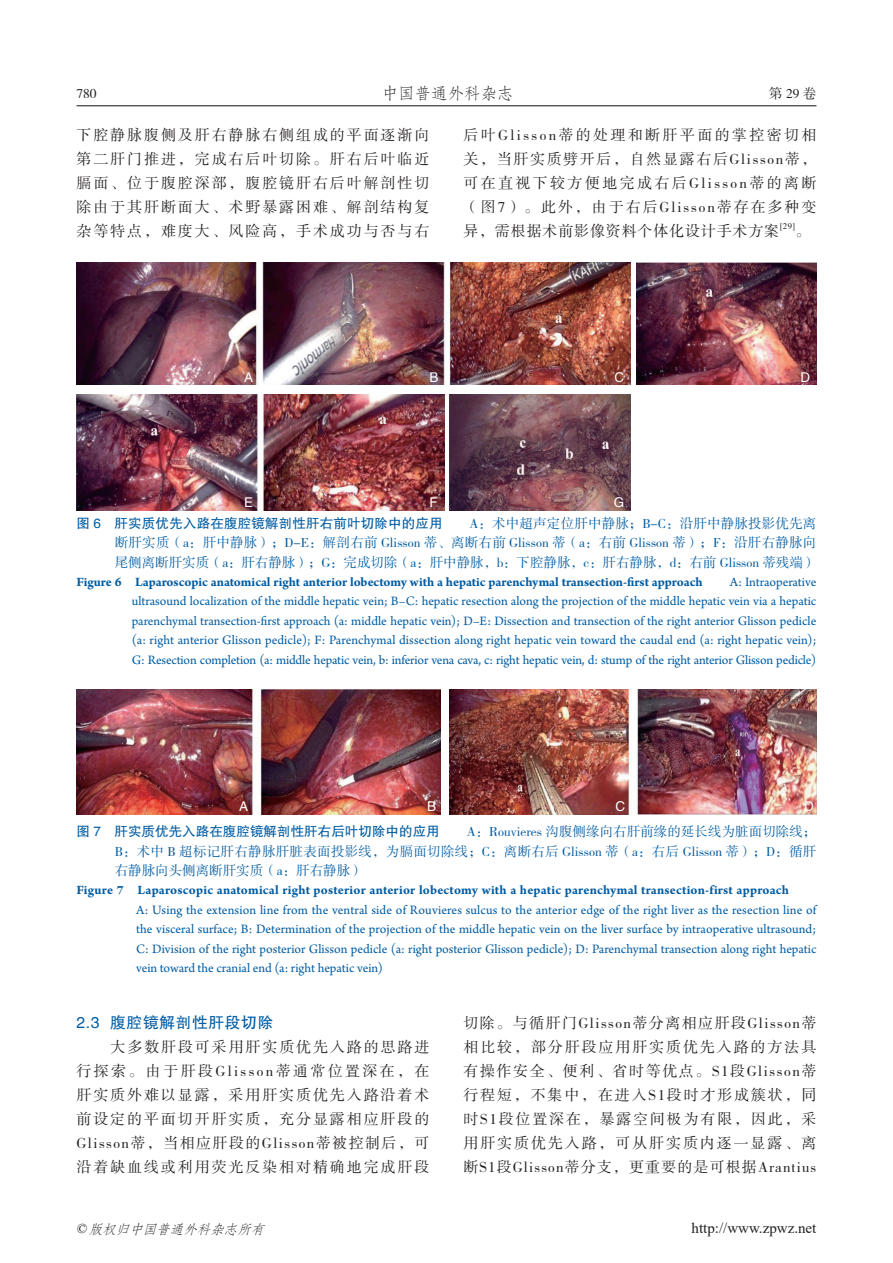
<style>
.page{position:relative;width:893px;height:1263px;background:#fff}
.page>*{position:absolute;margin:0;border:0;box-sizing:border-box;transform-origin:0 0}
.t1{font:16.5px "FZFSK GBK1 0";color:#231f20}
.t2{font:15.75px "FZHTK GBK1 0";letter-spacing:.04em;color:#015ca3}
.t3{font:15px/24px "FZSSK GBK1 0";letter-spacing:.125em;color:#231f20;text-align:justify}
.t4{font:15px "Times New Roman";color:#231f20}
.t5{font:13.5px/19.5px "Arno Pro";letter-spacing:-.01em;color:#015ca3;text-align:justify}
.t6{font:13.5px/19.5px "FZSSK GBK1 0";color:#015ca3}
.t7{font:13.5px "FZHTK GBK1 0";letter-spacing:.015em;color:#015ca3}
.t8{font:italic 13.5px "FZFSK GBK1 0";color:#231f20}
.t9{font:13.5px "FZHTK GBK1 0";color:#fff}
.t10{font:13.5px "FZSSK GBK1 0";color:#231f20}
.t11{font:8.7px "FZSSK GBK1 0";color:#231f20}
.s1{font-family:"FZSSK GBK1 0"}
.s2{font-weight:700}
.s3{font-family:"Adobe Song Std";font-weight:300}
.s4{font-family:"FZHTK GBK1 0"}
.s5{font-family:"Times New Roman"}
</style>
<div class="page">
<hr style="left:77px;top:105px;width:739px;height:1px;background:#231f20">
<img style="left:77px;top:263px;width:553px;height:121px">
<img style="left:77px;top:394px;width:367px;height:117px">
<img style="left:450px;top:394px;width:180px;height:117px">
<img style="left:637px;top:263px;width:179px;height:121px">
<img style="left:77px;top:690px;width:364px;height:125px">
<img style="left:449px;top:690px;width:367px;height:125px">
<p class="t10" style="left:77px;top:87px;width:22px">780</p>
<p class="t1" style="left:382px;top:85px;width:133px">中国普通外科杂志</p>
<p class="t10" style="left:769px;top:87px;width:49px">第29卷</p>
<p class="t3" style="left:77px;top:124px;width:354px">下腔静脉腹侧及肝右静脉右侧组成的平面逐渐向第二肝门推进，完成右后叶切除。肝右后叶临近膈面、位于腹腔深部，腹腔镜肝右后叶解剖性切除由于其肝断面大、术野暴露困难、解剖结构复杂等特点，难度大、风险高，手术成功与否与右</p>
<p class="t3" style="left:463px;top:124px;width:355px">后叶Glisson蒂的处理和断肝平面的掌控密切相关，当肝实质劈开后，自然显露右后Glisson蒂，可在直视下较方便地完成右后Glisson蒂的离断（图7）。此外，由于右后Glisson蒂存在多种变异，需根据术前影像资料个体化设计手术方案</p>
<p class="t11" style="left:780px;top:222px;width:16px">[29]</p>
<p class="t3" style="left:795px;top:220px;width:16px">。</p>
<p class="t9" style="left:244px;top:370px;width:10px">A</p>
<p class="t9" style="left:429px;top:370px;width:10px">B</p>
<p class="t9" style="left:614px;top:370px;width:11px">C</p>
<p class="t9" style="left:800px;top:370px;width:11px">D</p>
<p class="t9" style="left:244px;top:495px;width:10px">E</p>
<p class="t9" style="left:429px;top:495px;width:10px">F</p>
<p class="t9" style="left:614px;top:495px;width:12px">G</p>
<p class="t7" style="left:77px;top:516px;width:741px">图 6　肝实质优先入路在腹腔镜解剖性肝右前叶切除中的应用　　<span class="s1">A：术中超声定位肝中静脉；B-C：沿肝中静脉投影优先离</span></p>
<p class="t6" style="left:115px;top:534px;width:703px">断肝实质（a：肝中静脉）；D-E：解剖右前 Glisson 蒂、离断右前 Glisson 蒂（a：右前 Glisson 蒂）；F：沿肝右静脉向尾侧离断肝实质（a：肝右静脉）；G：完成切除（a：肝中静脉，b：下腔静脉，c：肝右静脉，d：右前 Glisson 蒂残端）</p>
<p class="t5" style="left:132px;top:572px;width:686px;text-indent:-55px"><span class="s2">Figure 6 Laparoscopic anatomical right anterior lobectomy with a hepatic parenchymal transection-first approach</span><span class="s3">　　</span>A: Intraoperative ultrasound localization of the middle hepatic vein; B–C: hepatic resection along the projection of the middle hepatic vein via a hepatic parenchymal transection-first approach (a: middle hepatic vein); D–E: Dissection and transection of the right anterior Glisson pedicle (a: right anterior Glisson pedicle); F: Parenchymal dissection along right hepatic vein toward the caudal end (a: right hepatic vein); G: Resection completion (a: middle hepatic vein, b: inferior vena cava, c: right hepatic vein, d: stump of the right anterior Glisson pedicle)</p>
<p class="t9" style="left:239px;top:799px;width:10px">A</p>
<p class="t9" style="left:427px;top:799px;width:10px">B</p>
<p class="t9" style="left:615px;top:799px;width:11px">C</p>
<p class="t9" style="left:804px;top:799px;width:11px">D</p>
<p class="t6" style="left:115px;top:823px;width:703px;text-align:justify;text-indent:-38px"><span class="s4">图 7　肝实质优先入路在腹腔镜解剖性肝右后叶切除中的应用　　</span>A：Rouvieres 沟腹侧缘向右肝前缘的延长线为脏面切除线；B：术中 B 超标记肝右静脉肝脏表面投影线，为膈面切除线；C：离断右后 Glisson 蒂（a：右后 Glisson 蒂）；D：循肝右静脉向头侧离断肝实质（a：肝右静脉）</p>
<p class="t5" style="left:136px;top:881px;width:682px;text-indent:-60px"><span class="s2">Figure 7 Laparoscopic anatomical right posterior anterior lobectomy with a hepatic parenchymal transection-first approach</span><span class="s3">　　</span>A: Using the extension line from the ventral side of Rouvieres sulcus to the anterior edge of the right liver as the resection line of the visceral surface; B: Determination of the projection of the middle hepatic vein on the liver surface by intraoperative ultrasound; C: Division of the right posterior Glisson pedicle (a: right posterior Glisson pedicle); D: Parenchymal transection along right hepatic vein toward the cranial end (a: right hepatic vein)</p>
<p class="t2" style="left:77px;top:1014px;width:198px">2.3 腹腔镜解剖性肝段切除</p>
<p class="t3" style="left:77px;top:1035px;width:354px;text-indent:34px">大多数肝段可采用肝实质优先入路的思路进行探索。由于肝段Glisson蒂通常位置深在，在肝实质外难以显露，采用肝实质优先入路沿着术前设定的平面切开肝实质，充分显露相应肝段的Glisson蒂，当相应肝段的Glisson蒂被控制后，可沿着缺血线或利用荧光反染相对精确地完成肝段</p>
<p class="t3" style="left:463px;top:1011px;width:354px">切除。与循肝门Glisson蒂分离相应肝段Glisson蒂相比较，部分肝段应用肝实质优先入路的方法具有操作安全、便利、省时等优点。S1段Glisson蒂行程短，不集中，在进入S1段时才形成簇状，同时S1段位置深在，暴露空间极为有限，因此，采用肝实质优先入路，可从肝实质内逐一显露、离断S1段Glisson蒂分支，更重要的是可根据Arantius</p>
<p class="t8" style="left:76px;top:1221px;width:194px"><span class="s5">©</span> 版权归中国普通外科杂志所有</p>
<p class="t4" style="left:692px;top:1217px;width:126px">http://www.zpwz.net</p>
</div>
